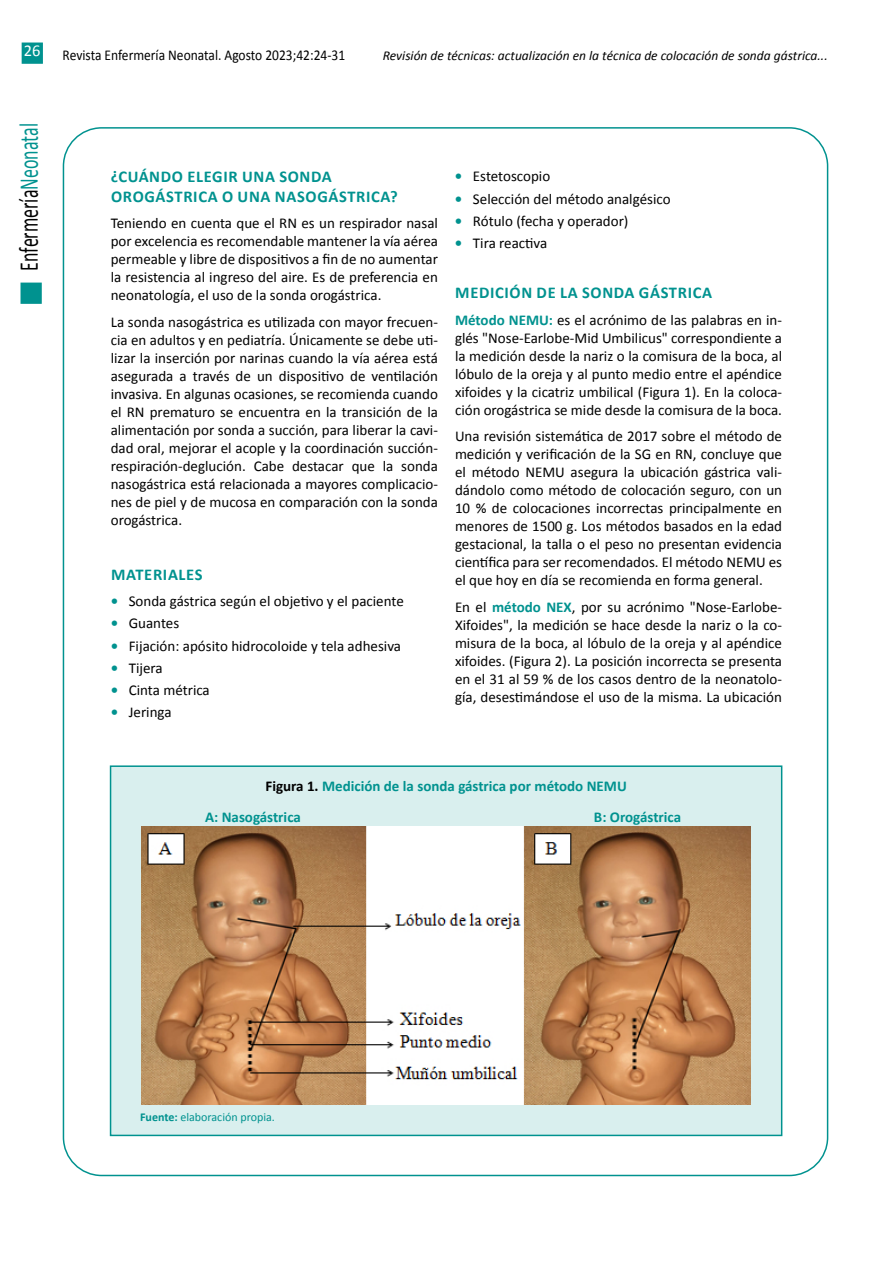
<style>
.page{position:relative;width:893px;height:1263px;background:#fff}
.page>*{position:absolute;margin:0;border:0;box-sizing:border-box;transform-origin:0 0}
.t1{font:27.15px "Calibri";color:#000;scale:.66 1}
.t2{font:700 16.5px/19.5px "Calibri";letter-spacing:.04em;color:#00928f}
.t3{font:16.5px "Calibri";color:#fff}
.t4{font:15px/18px "Calibri";color:#000;text-align:justify}
.t5{font:700 15px "Calibri";color:#00928f}
.t6{font:15px "Calibri";color:#000;scale:.9 1}
.t7{font:italic 13.5px "Calibri";color:#000}
.t8{font:12px "Calibri";color:#00928f}
.s1{color:#00928f}
.s2{font-weight:700;color:#00928f}
.s3{color:#000}
.s4{font-weight:700}
</style>
<div class="page">
<div style="left:21px;top:283px;width:21px;height:21px;background:#00928f;border:2px solid #00928f"></div>
<div style="left:22px;top:43px;width:21px;height:21px;background:#00928f;border:2px solid #00928f"></div>
<div style="left:110px;top:765px;width:672px;height:371px;background:#d9efee;border:2px solid #00928f"></div>
<img style="left:141px;top:827px;width:610px;height:277px">
<p class="t3" style="left:24px;top:41px;width:18px">26</p>
<p class="t6" style="left:63px;top:46px;width:316px">Revista Enfermería Neonatal. Agosto 2023;42:24-31</p>
<p class="t7" style="left:383px;top:47px;width:446px">Revisión de técnicas: actualización en la técnica de colocación de sonda gástrica...</p>
<h1 class="t1" style="left:12px;top:271px;width:225px;rotate:-90deg">Enfermería<span class="s1">Neonatal</span></h1>
<p class="t2" style="left:111px;top:166px;width:289px">¿CUÁNDO ELEGIR UNA SONDA<br>OROGÁSTRICA O UNA NASOGÁSTRICA?</p>
<p class="t4" style="left:111px;top:214px;width:329px">Teniendo en cuenta que el RN es un respirador nasal por excelencia es recomendable mantener la vía aérea permeable y libre de dispositivos a fin de no aumentar la resistencia al ingreso del aire. Es de preferencia en neonatología, el uso de la sonda orogástrica.</p>
<p class="t4" style="left:111px;top:312px;width:329px">La sonda nasogástrica es utilizada con mayor frecuen&shy;cia en adultos y en pediatría. Únicamente se debe uti&shy;lizar la inserción por narinas cuando la vía aérea está asegurada a través de un dispositivo de ventilación invasiva. En algunas ocasiones, se recomienda cuando el RN prematuro se encuentra en la transición de la alimentación por sonda a succión, para liberar la cavi&shy;dad oral, mejorar el acople y la coordinación succión&shy;respiración-deglución. Cabe destacar que la sonda nasogástrica está relacionada a mayores complicacio&shy;nes de piel y de mucosa en comparación con la sonda orogástrica.</p>
<p class="t2" style="left:111px;top:563px;width:93px">MATERIALES</p>
<p class="t4" style="left:111px;top:591px;width:295px"><span class="s2">•</span> Sonda gástrica según el objetivo y el paciente</p>
<p class="t4" style="left:111px;top:614px;width:70px"><span class="s2">•</span> Guantes</p>
<p class="t4" style="left:111px;top:636px;width:292px"><span class="s2">•</span> Fijación: apósito hidrocoloide y tela adhesiva</p>
<p class="t4" style="left:111px;top:658px;width:53px"><span class="s2">•</span> Tijera</p>
<p class="t4" style="left:111px;top:680px;width:101px"><span class="s2">•</span> Cinta métrica</p>
<p class="t4" style="left:111px;top:703px;width:62px"><span class="s2">•</span> Jeringa</p>
<p class="t4" style="left:455px;top:167px;width:97px"><span class="s2">•</span> Estetoscopio</p>
<p class="t4" style="left:455px;top:189px;width:217px"><span class="s2">•</span> Selección del método analgésico</p>
<p class="t4" style="left:455px;top:211px;width:175px"><span class="s2">•</span> Rótulo (fecha y operador)</p>
<p class="t4" style="left:455px;top:233px;width:94px"><span class="s2">•</span> Tira reactiva</p>
<p class="t2" style="left:455px;top:282px;width:258px">MEDICIÓN DE LA SONDA GÁSTRICA</p>
<p class="t4" style="left:455px;top:310px;width:329px"><span class="s2">Método NEMU:</span> es el acrónimo de las palabras en in&shy;glés "Nose-Earlobe-Mid Umbilicus" correspondiente a la medición desde la nariz o la comisura de la boca, al lóbulo de la oreja y al punto medio entre el apéndice xifoides y la cicatriz umbilical (Figura 1). En la coloca&shy;ción orogástrica se mide desde la comisura de la boca.</p>
<p class="t4" style="left:455px;top:427px;width:329px">Una revisión sistemática de 2017 sobre el método de medición y verificación de la SG en RN, concluye que el método NEMU asegura la ubicación gástrica vali&shy;dándolo como método de colocación seguro, con un 10 % de colocaciones incorrectas principalmente en menores de 1500 g. Los métodos basados en la edad gestacional, la talla o el peso no presentan evidencia científica para ser recomendados. El método NEMU es el que hoy en día se recomienda en forma general.</p>
<p class="t4" style="left:455px;top:597px;width:329px">En el <span class="s2">método NEX</span>, por su acrónimo "Nose-Earlobe-Xifoides", la medición se hace desde la nariz o la co&shy;misura de la boca, al lóbulo de la oreja y al apéndice xifoides. (Figura 2). La posición incorrecta se presenta en el 31 al 59 % de los casos dentro de la neonatolo&shy;gía, desestimándose el uso de la misma. La ubicación</p>
<p class="t5" style="left:265px;top:777px;width:363px"><span class="s3">Figura 1.</span> Medición de la sonda gástrica por método NEMU</p>
<p class="t5" style="left:205px;top:807px;width:97px">A: Nasogástrica</p>
<p class="t5" style="left:594px;top:807px;width:89px">B: Orogástrica</p>
<p class="t8" style="left:140px;top:1109px;width:136px"><span class="s4">Fuente:</span> elaboración propia.</p>
</div>
